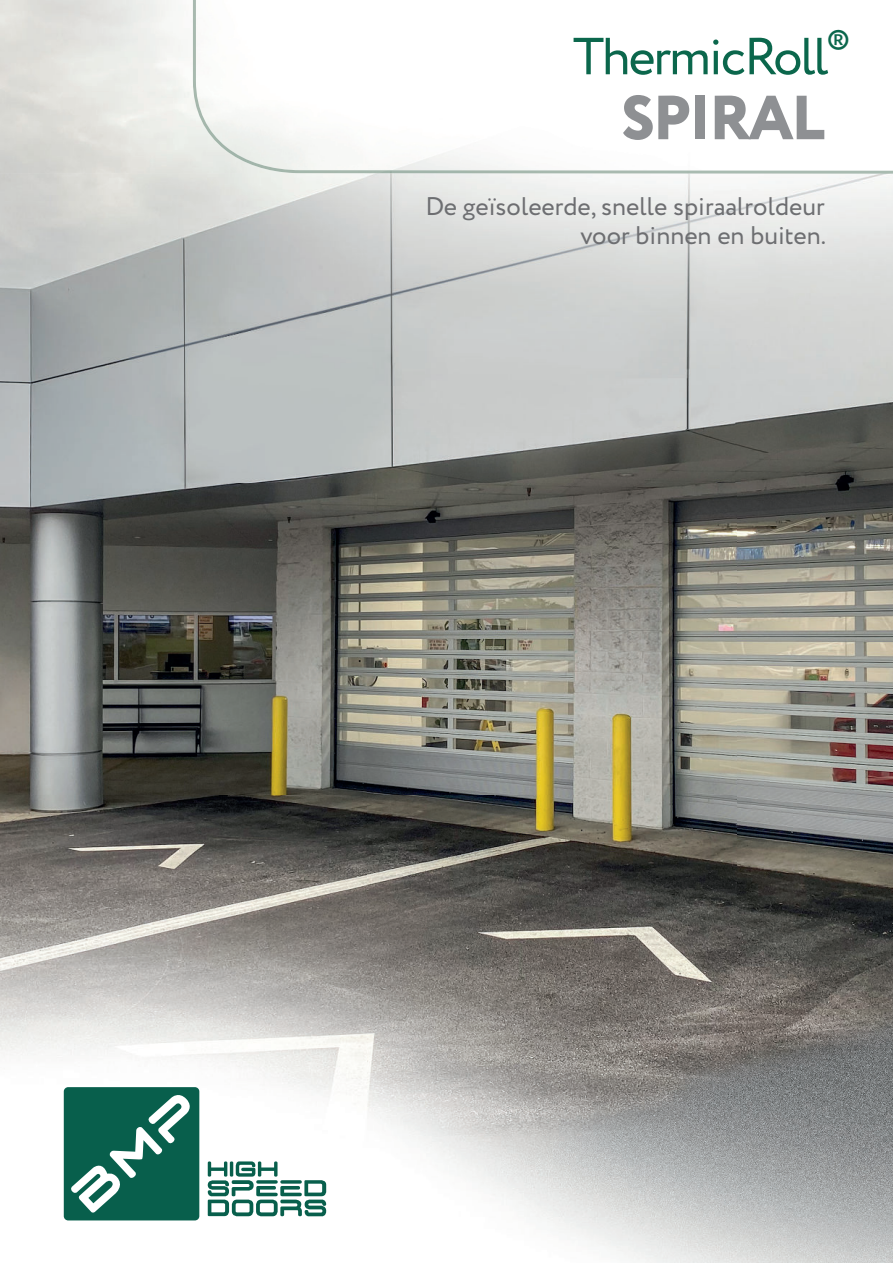
<style>
.page{position:relative;width:893px;height:1263px;background:#fff}
.page>*{position:absolute;margin:0;border:0;box-sizing:border-box;transform-origin:0 0}
.t1{font:800 62.1px "Circe";letter-spacing:-.04em;color:#8e9093}
.t2{font:52.05px "Circe";letter-spacing:-.04em;color:#0b674c}
.t3{font:25.5px/28.5px "Circe";color:#6d6e71;text-align:right}
</style>
<div class="page">
<img style="left:0;top:173px;width:893px;height:1090px">
<img style="left:294px;top:173px;width:599px;height:1px">
<img style="left:193px;top:0;width:700px;height:173px">
<div style="left:64px;top:1087px;width:135px;height:133px;background:#085f4c;border-radius:4px"></div>
<svg style="left:71px;top:1095px;width:119px;height:118px"></svg>
<svg style="left:208px;top:1161px;width:118px;height:55px"></svg>
<h2 class="t2" style="left:573px;top:35px;width:279px">ThermicRoll<sup>®</sup></h2>
<h1 class="t1" style="left:621px;top:81px;width:206px">SPIRAL</h1>
<p class="t3" style="left:425px;top:194px;width:402px">De geïsoleerde, snelle spiraalroldeur voor binnen en buiten.</p>
</div>
